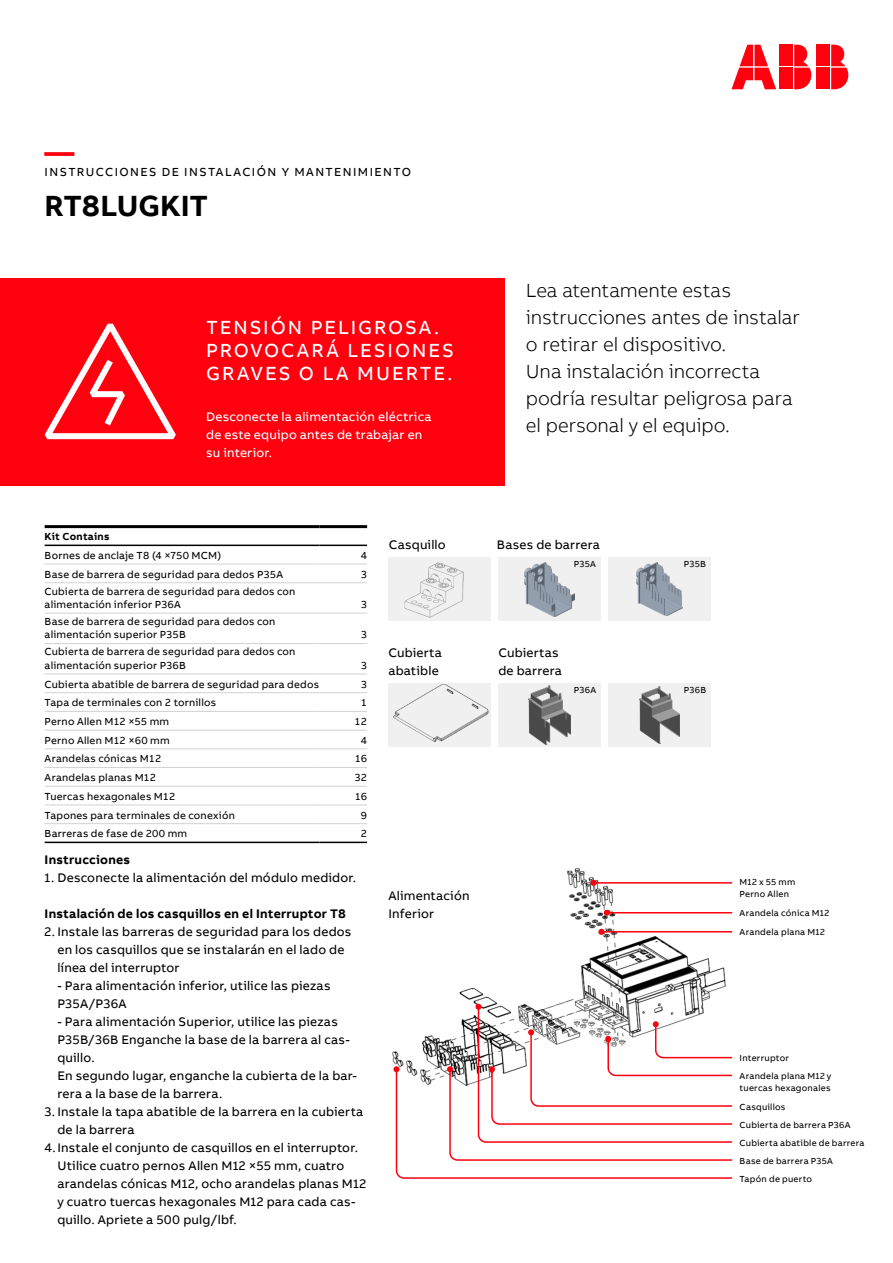
<style>
.page{position:relative;width:893px;height:1263px;background:#fff}
.page>*{position:absolute;margin:0;border:0;box-sizing:border-box;transform-origin:0 0}
.t1{font:700 30px "AB Bvoice";color:#000}
.t2{font:700 30px "AB Bvoice";color:#ff000f}
.t3{font:300 19.5px/27px "AB Bvoice";letter-spacing:-.005em;color:#000}
.t4{font:19.5px/23.4px "AB Bvoice";letter-spacing:.1em;color:#fff}
.t5{font:12.75px/18px "AB Bvoice";letter-spacing:.015em;color:#000}
.t6{font:12.75px/18px "AB Bvoice";letter-spacing:.015em;color:#fff}
.t7{font:700 12.75px "AB Bvoice";letter-spacing:.02em;color:#000}
.t8{font:12px "AB Bvoice";letter-spacing:.12em;color:#000}
.t9{font:10.5px/13.5px "AB Bvoice";letter-spacing:.02em;color:#000}
.t10{font:700 10.5px "AB Bvoice";letter-spacing:.02em;color:#000}
.t11{font:9px/12px "AB Bvoice";letter-spacing:.025em;color:#000}
</style>
<div class="page">
<div style="left:817px;top:45px;width:13px;height:21px;background:#ff000f"></div>
<div style="left:817px;top:68px;width:13px;height:21px;background:#ff000f"></div>
<svg style="left:831px;top:45px;width:17px;height:44px"></svg>
<svg style="left:731px;top:45px;width:45px;height:44px"></svg>
<div style="left:780px;top:45px;width:13px;height:21px;background:#ff000f"></div>
<div style="left:780px;top:68px;width:13px;height:21px;background:#ff000f"></div>
<svg style="left:794px;top:45px;width:17px;height:44px"></svg>
<div style="left:608px;top:684px;width:103px;height:63px;background:#f0f0f0"></div>
<img style="left:640px;top:686px;width:39px;height:58px">
<div style="left:498px;top:684px;width:103px;height:63px;background:#f0f0f0"></div>
<img style="left:528px;top:686px;width:43px;height:59px">
<hr style="left:45px;top:545px;width:275px;height:1px;background:#000">
<hr style="left:320px;top:545px;width:47px;height:1px;background:#000">
<hr style="left:45px;top:525px;width:275px;height:3px;background:#000">
<hr style="left:320px;top:525px;width:47px;height:3px;background:#000">
<hr style="left:45px;top:842px;width:275px;height:1px;background:#000">
<hr style="left:320px;top:842px;width:47px;height:1px;background:#000">
<hr style="left:45px;top:564px;width:275px;height:1px;background:#d2d2d2">
<hr style="left:45px;top:582px;width:275px;height:1px;background:#d2d2d2">
<hr style="left:45px;top:613px;width:275px;height:1px;background:#d2d2d2">
<hr style="left:45px;top:643px;width:275px;height:1px;background:#d2d2d2">
<hr style="left:45px;top:674px;width:275px;height:1px;background:#d2d2d2">
<hr style="left:45px;top:692px;width:275px;height:1px;background:#d2d2d2">
<hr style="left:45px;top:711px;width:275px;height:1px;background:#d2d2d2">
<hr style="left:45px;top:730px;width:275px;height:1px;background:#d2d2d2">
<hr style="left:45px;top:748px;width:275px;height:1px;background:#d2d2d2">
<hr style="left:45px;top:767px;width:275px;height:1px;background:#d2d2d2">
<hr style="left:45px;top:786px;width:275px;height:1px;background:#d2d2d2">
<hr style="left:45px;top:804px;width:275px;height:1px;background:#d2d2d2">
<hr style="left:320px;top:564px;width:47px;height:1px;background:#d2d2d2">
<hr style="left:320px;top:582px;width:47px;height:1px;background:#d2d2d2">
<hr style="left:320px;top:613px;width:47px;height:1px;background:#d2d2d2">
<hr style="left:320px;top:643px;width:47px;height:1px;background:#d2d2d2">
<hr style="left:320px;top:674px;width:47px;height:1px;background:#d2d2d2">
<hr style="left:320px;top:692px;width:47px;height:1px;background:#d2d2d2">
<hr style="left:320px;top:711px;width:47px;height:1px;background:#d2d2d2">
<hr style="left:320px;top:730px;width:47px;height:1px;background:#d2d2d2">
<hr style="left:320px;top:748px;width:47px;height:1px;background:#d2d2d2">
<hr style="left:320px;top:767px;width:47px;height:1px;background:#d2d2d2">
<hr style="left:320px;top:786px;width:47px;height:1px;background:#d2d2d2">
<hr style="left:320px;top:804px;width:47px;height:1px;background:#d2d2d2">
<hr style="left:45px;top:823px;width:275px;height:1px;background:#d2d2d2">
<hr style="left:320px;top:823px;width:47px;height:1px;background:#d2d2d2">
<div style="left:388px;top:558px;width:103px;height:63px;background:#f0f0f0"></div>
<img style="left:404px;top:562px;width:60px;height:56px">
<div style="left:498px;top:558px;width:103px;height:63px;background:#f0f0f0"></div>
<img style="left:524px;top:562px;width:51px;height:54px">
<div style="left:608px;top:558px;width:103px;height:63px;background:#f0f0f0"></div>
<img style="left:637px;top:563px;width:46px;height:52px">
<div style="left:388px;top:684px;width:103px;height:63px;background:#f0f0f0"></div>
<img style="left:393px;top:684px;width:96px;height:58px">
<img style="left:392px;top:868px;width:340px;height:193px">
<svg style="left:393px;top:1004px;width:340px;height:175px"></svg>
<hr style="left:607px;top:912px;width:125px;height:1px;background:#ff000f">
<svg style="left:604px;top:910px;width:6px;height:6px"></svg>
<hr style="left:601px;top:931px;width:131px;height:1px;background:#ff000f">
<svg style="left:598px;top:929px;width:6px;height:6px"></svg>
<hr style="left:593px;top:882px;width:139px;height:2px;background:#ff000f">
<svg style="left:590px;top:880px;width:6px;height:6px"></svg>
<div style="left:0;top:279px;width:505px;height:207px;background:#ff000f"></div>
<svg style="left:44px;top:323px;width:132px;height:117px"></svg>
<h1 class="t2" style="left:45px;top:132px;width:31px">—</h1>
<p class="t8" style="left:45px;top:165px;width:368px">INSTRUCCIONES DE INSTALACIÓN Y MANTENIMIENTO</p>
<h1 class="t1" style="left:45px;top:186px;width:165px">RT8LUGKIT</h1>
<h2 class="t4" style="left:206px;top:315px;width:249px">TENSIÓN PELIGROSA.<br>PROVOCARÁ LESIONES<br>GRAVES O LA MUERTE.</h2>
<p class="t6" style="left:206px;top:408px;width:227px">Desconecte la alimentación eléctrica de este equipo antes de trabajar en su interior.</p>
<p class="t10" style="left:45px;top:530px;width:66px">Kit Contains</p>
<p class="t9" style="left:45px;top:549px;width:178px">Bornes de anclaje T8 (4 ×750 MCM)</p>
<p class="t9" style="left:361px;top:549px;width:8px">4</p>
<p class="t9" style="left:45px;top:567px;width:240px">Base de barrera de seguridad para dedos P35A</p>
<p class="t9" style="left:361px;top:567px;width:8px">3</p>
<p class="t9" style="left:45px;top:584px;width:252px">Cubierta de barrera de seguridad para dedos con alimentación inferior P36A</p>
<p class="t9" style="left:361px;top:598px;width:8px">3</p>
<p class="t9" style="left:45px;top:615px;width:232px">Base de barrera de seguridad para dedos con alimentación superior P35B</p>
<p class="t9" style="left:361px;top:628px;width:8px">3</p>
<p class="t5" style="left:389px;top:535px;width:58px">Casquillo</p>
<h2 class="t3" style="left:526px;top:277px;width:276px">Lea atentamente estas instrucciones antes de instalar o retirar el dispositivo.<br>Una instalación incorrecta podría resultar peligrosa para el personal y el equipo.</h2>
<p class="t5" style="left:497px;top:535px;width:105px">Bases de barrera</p>
<p class="t11" style="left:574px;top:558px;width:24px">P35A</p>
<p class="t11" style="left:684px;top:558px;width:24px">P35B</p>
<p class="t9" style="left:45px;top:645px;width:252px">Cubierta de barrera de seguridad para dedos con alimentación superior P36B</p>
<p class="t9" style="left:361px;top:659px;width:8px">3</p>
<p class="t9" style="left:45px;top:677px;width:276px">Cubierta abatible de barrera de seguridad para dedos</p>
<p class="t9" style="left:361px;top:677px;width:8px">3</p>
<p class="t9" style="left:45px;top:696px;width:173px">Tapa de terminales con 2 tornillos</p>
<p class="t9" style="left:361px;top:696px;width:8px">1</p>
<p class="t9" style="left:45px;top:715px;width:126px">Perno Allen M12 ×55 mm</p>
<p class="t9" style="left:355px;top:715px;width:14px">12</p>
<p class="t9" style="left:45px;top:733px;width:127px">Perno Allen M12 ×60 mm</p>
<p class="t9" style="left:361px;top:733px;width:8px">4</p>
<p class="t9" style="left:45px;top:752px;width:118px">Arandelas cónicas M12</p>
<p class="t9" style="left:355px;top:752px;width:14px">16</p>
<p class="t9" style="left:45px;top:771px;width:113px">Arandelas planas M12</p>
<p class="t9" style="left:354px;top:771px;width:14px">32</p>
<p class="t9" style="left:45px;top:790px;width:132px">Tuercas hexagonales M12</p>
<p class="t9" style="left:355px;top:790px;width:14px">16</p>
<p class="t9" style="left:45px;top:808px;width:192px">Tapones para terminales de conexión</p>
<p class="t9" style="left:361px;top:808px;width:8px">9</p>
<p class="t9" style="left:45px;top:827px;width:144px">Barreras de fase de 200 mm</p>
<p class="t9" style="left:361px;top:827px;width:8px">2</p>
<p class="t7" style="left:45px;top:851px;width:87px">Instrucciones</p>
<p class="t5" style="left:45px;top:868px;width:313px">1. Desconecte la alimentación del módulo medidor.</p>
<p class="t7" style="left:45px;top:905px;width:303px">Instalación de los casquillos en el Interruptor T8</p>
<p class="t5" style="left:57px;top:922px;width:296px;text-indent:-13px">2. Instale las barreras de seguridad para los dedos en los casquillos que se instalarán en el lado de línea del interruptor</p>
<p class="t5" style="left:57px;top:976px;width:275px">- Para alimentación inferior, utilice las piezas<br>P35A/P36A</p>
<p class="t5" style="left:57px;top:1012px;width:301px">- Para alimentación Superior, utilice las piezas P35B/36B Enganche la base de la barrera al cas&shy;quillo.<br>En segundo lugar, enganche la cubierta de la bar&shy;rera a la base de la barrera.</p>
<p class="t5" style="left:45px;top:1102px;width:320px">3. Instale la tapa abatible de la barrera en la cubierta</p>
<p class="t5" style="left:57px;top:1120px;width:79px">de la barrera</p>
<p class="t5" style="left:45px;top:1138px;width:315px">4.Instale el conjunto de casquillos en el interruptor.</p>
<p class="t5" style="left:57px;top:1156px;width:288px">Utilice cuatro pernos Allen M12 ×55 mm, cuatro</p>
<p class="t5" style="left:57px;top:1174px;width:310px">arandelas cónicas M12, ocho arandelas planas M12</p>
<p class="t5" style="left:57px;top:1192px;width:300px">y cuatro tuercas hexagonales M12 para cada cas-</p>
<p class="t5" style="left:57px;top:1210px;width:181px">quillo. Apriete a 500 pulg/lbf.</p>
<p class="t5" style="left:388px;top:643px;width:55px">Cubierta abatible</p>
<p class="t5" style="left:498px;top:643px;width:65px">Cubiertas de barrera</p>
<p class="t11" style="left:574px;top:684px;width:24px">P36A</p>
<p class="t5" style="left:388px;top:886px;width:83px">Alimentación<br>Inferior</p>
<p class="t11" style="left:684px;top:684px;width:24px">P36B</p>
<p class="t11" style="left:740px;top:876px;width:57px">M12 x 55 mm<br>Perno Allen</p>
<p class="t11" style="left:740px;top:904px;width:91px;line-height:19px">Arandela cónica M12<br>Arandela plana M12</p>
<p class="t11" style="left:740px;top:1052px;width:51px">Interruptor</p>
<p class="t11" style="left:740px;top:1070px;width:93px">Arandela plana M12 y tuercas hexagonales</p>
<p class="t11" style="left:740px;top:1100px;width:47px">Casquillos</p>
<p class="t11" style="left:740px;top:1119px;width:112px">Cubierta de barrera P36A</p>
<p class="t11" style="left:740px;top:1137px;width:126px">Cubierta abatible de barrera</p>
<p class="t11" style="left:740px;top:1155px;width:95px">Base de barrera P35A</p>
<p class="t11" style="left:740px;top:1173px;width:74px">Tapón de puerto</p>
</div>
